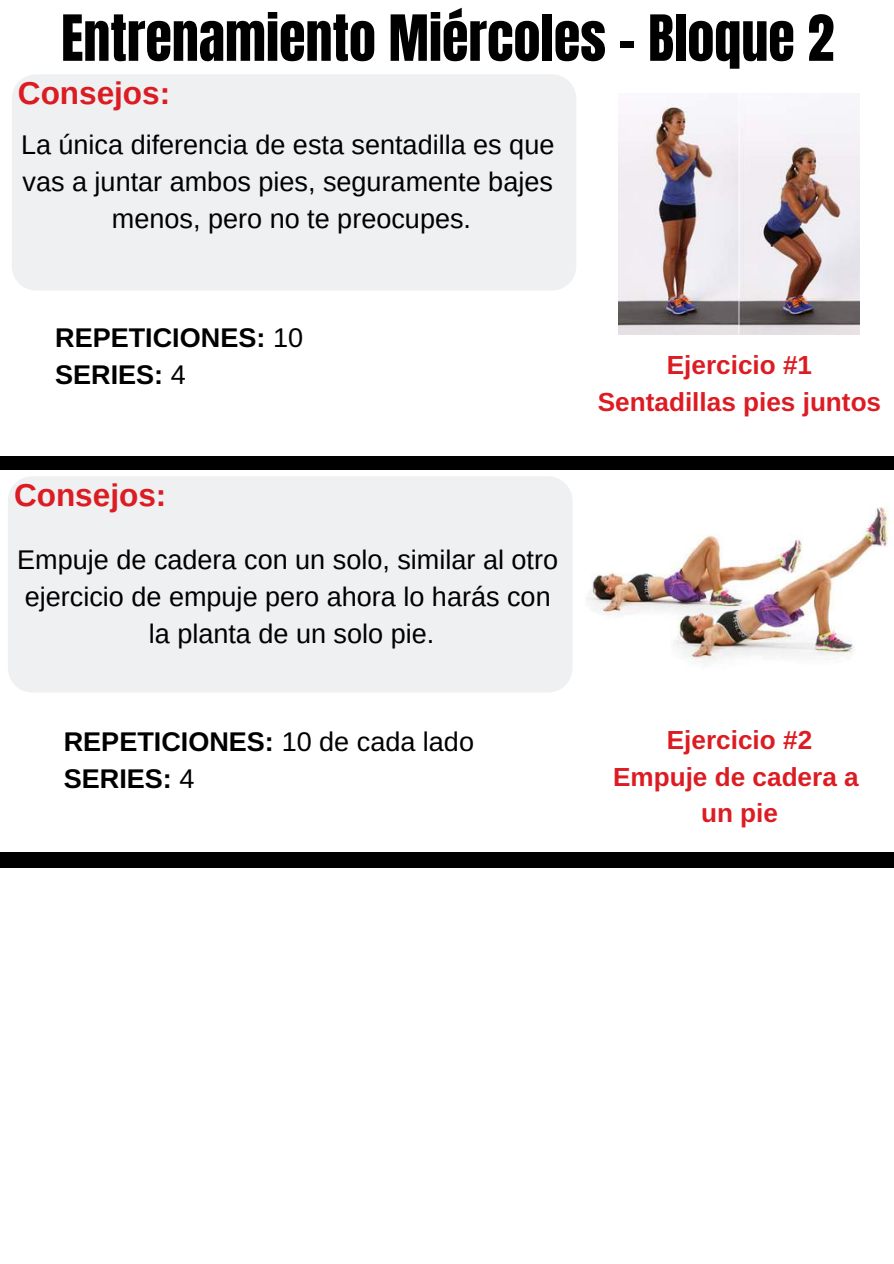
<style>
.page{position:relative;width:894px;height:1264px;background:#fff}
.page>*{position:absolute;margin:0;border:0;box-sizing:border-box;transform-origin:0 0}
.t1{font:54px "Anton";color:#000}
.t2{font:700 31.5px "Arimo";color:#dc1c23}
.t3{font:27px/37.2px "Arimo";color:#000;text-align:center}
.t4{font:700 27px/37.2px "Arimo";color:#000}
.t5{font:700 26.1px/36.2px "Arimo";color:#dc1c23;text-align:center}
.s1{font-weight:400}
</style>
<div class="page">
<img style="left:587px;top:507px;width:303px;height:157px">
<div style="left:0;top:456px;width:893px;height:13px;background:#000"></div>
<div style="left:0;top:852px;width:893px;height:15px;background:#000"></div>
<div style="left:12px;top:74px;width:564px;height:216px;background:#eef0f2;border-radius:24px"></div>
<div style="left:8px;top:476px;width:564px;height:216px;background:#eef0f2;border-radius:24px"></div>
<img style="left:618px;top:100px;width:241px;height:234px">
<h1 class="t1" style="left:61px;top:-1px;width:774px">Entrenamiento Miércoles - Bloque 2</h1>
<p class="t2" style="left:18px;top:75px;width:154px">Consejos:</p>
<p class="t3" style="left:21px;top:126px;width:534px">La única diferencia de esta sentadilla es que vas a juntar ambos pies, seguramente bajes menos, pero no te preocupes.</p>
<p class="t4" style="left:55px;top:318px;width:249px">REPETICIONES: <span class="s1">10<br></span>SERIES: <span class="s1">4</span></p>
<p class="t2" style="left:14px;top:477px;width:154px">Consejos:</p>
<p class="t3" style="left:17px;top:540px;width:542px">Empuje de cadera con un solo, similar al otro ejercicio de empuje pero ahora lo harás con la planta de un solo pie.</p>
<p class="t5" style="left:597px;top:347px;width:285px">Ejercicio #1<br>Sentadillas pies juntos</p>
<p class="t4" style="left:64px;top:722px;width:411px">REPETICIONES: <span class="s1">10 de cada lado<br></span>SERIES: <span class="s1">4</span></p>
<p class="t5" style="left:613px;top:722px;width:247px">Ejercicio #2<br>Empuje de cadera a un pie</p>
</div>
